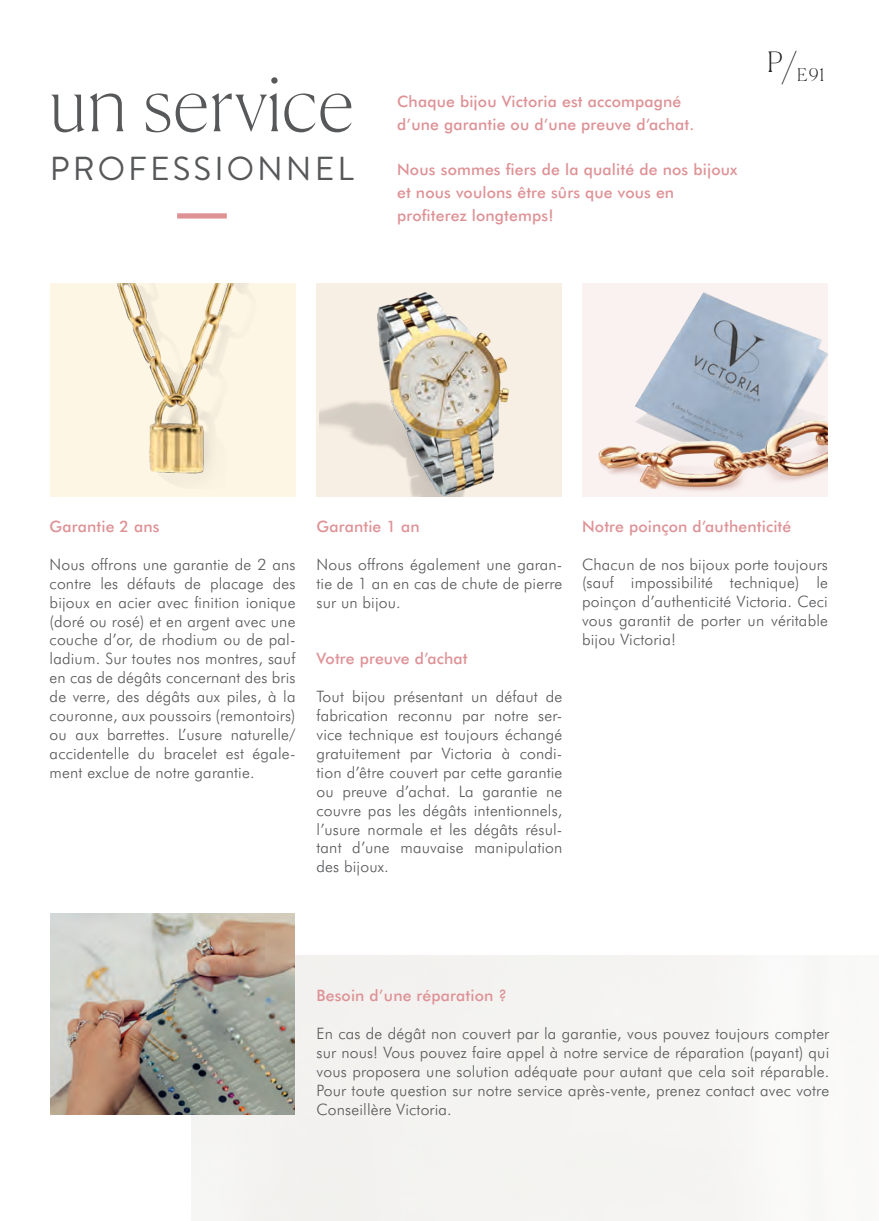
<style>
.page{position:relative;width:879px;height:1221px;background:#fff}
.page>*{position:absolute;margin:0;border:0;box-sizing:border-box;transform-origin:0 0}
.t1{font:100 77px "Canela";color:#57585a}
.t2{font:33.25px "Brandon Grotesque";letter-spacing:.09em;color:#57585a}
.t3{font:100 28px "Canela";color:#231f20}
.t4{font:100 17.5px "Canela";color:#231f20}
.t5{font:300 15.75px/18.9px "Futura BT";letter-spacing:.01em;color:#57585a;text-align:justify}
.t6{font:500 15.75px/22.8px "Futura BT";letter-spacing:.01em;color:#de9296}
.s1{font-size:36.75px}
</style>
<div class="page">
<div style="left:581px;top:283px;width:246px;height:214px;background:#faf2f1"></div>
<img style="left:661px;top:292px;width:166px;height:70px">
<img style="left:598px;top:362px;width:229px;height:129px">
<div style="left:177px;top:213px;width:50px;height:5px;background:#de9296"></div>
<div style="left:191px;top:955px;width:631px;height:265px;background:#f4f3f1"></div>
<div style="left:50px;top:283px;width:245px;height:214px;background:#fef6e5"></div>
<div style="left:316px;top:283px;width:246px;height:214px;background:#f8efe4"></div>
<img style="left:117px;top:283px;width:130px;height:200px">
<img style="left:319px;top:292px;width:190px;height:205px">
<img style="left:51px;top:913px;width:243px;height:201px">
<h1 class="t1" style="left:50px;top:42px;width:306px">un service</h1>
<h2 class="t2" style="left:50px;top:146px;width:305px">PROFESSIONNEL</h2>
<p class="t6" style="left:397px;top:89px;width:298px">Chaque bijou Victoria est accompagné d’une garantie ou d’une preuve d’achat.</p>
<p class="t6" style="left:397px;top:157px;width:341px">Nous sommes fiers de la qualité de nos bijoux et nous voulons être sûrs que vous en profiterez longtemps!</p>
<h3 class="t3" style="left:766px;top:40px;width:42px">P<span class="s1">/</span><sub>E</sub></h3>
<p class="t4" style="left:808px;top:61px;width:17px">91</p>
<p class="t6" style="left:50px;top:514px;width:111px">Garantie 2 ans</p>
<p class="t5" style="left:50px;top:554px;width:247px">Nous offrons une garantie de 2 ans contre les défauts de placage des bijoux en acier avec finition ionique (doré ou rosé) et en argent avec une couche d’or, de rhodium ou de pal&shy;ladium. Sur toutes nos montres, sauf en cas de dégâts concernant des bris de verre, des dégâts aux piles, à la couronne, aux poussoirs (remontoirs) ou aux barrettes. L’usure naturelle/ accidentelle du bracelet est égale&shy;ment exclue de notre garantie.</p>
<p class="t6" style="left:316px;top:514px;width:105px">Garantie 1 an</p>
<p class="t5" style="left:316px;top:554px;width:247px">Nous offrons également une garan&shy;tie de 1 an en cas de chute de pierre sur un bijou.</p>
<p class="t6" style="left:316px;top:646px;width:152px">Votre preuve d’achat</p>
<p class="t5" style="left:316px;top:686px;width:247px">Tout bijou présentant un défaut de fabrication reconnu par notre ser&shy;vice technique est toujours échangé gratuitement par Victoria à condi&shy;tion d’être couvert par cette garantie ou preuve d’achat. La garantie ne couvre pas les dégâts intentionnels, l’usure normale et les dégâts résul&shy;tant d’une mauvaise manipulation des bijoux.</p>
<p class="t6" style="left:581px;top:514px;width:211px">Notre poinçon d’authenticité</p>
<p class="t5" style="left:581px;top:554px;width:247px">Chacun de nos bijoux porte toujours (sauf impossibilité technique) le poinçon d’authenticité Victoria. Ceci vous garantit de porter un véritable bijou Victoria!</p>
<p class="t6" style="left:316px;top:983px;width:192px">Besoin d’une réparation ?</p>
<p class="t5" style="left:316px;top:1023px;width:514px">En cas de dégât non couvert par la garantie, vous pouvez toujours compter sur nous! Vous pouvez faire appel à notre service de réparation (payant) qui vous proposera une solution adéquate pour autant que cela soit réparable.<br>Pour toute question sur notre service après-vente, prenez contact avec votre Conseillère Victoria.</p>
</div>
